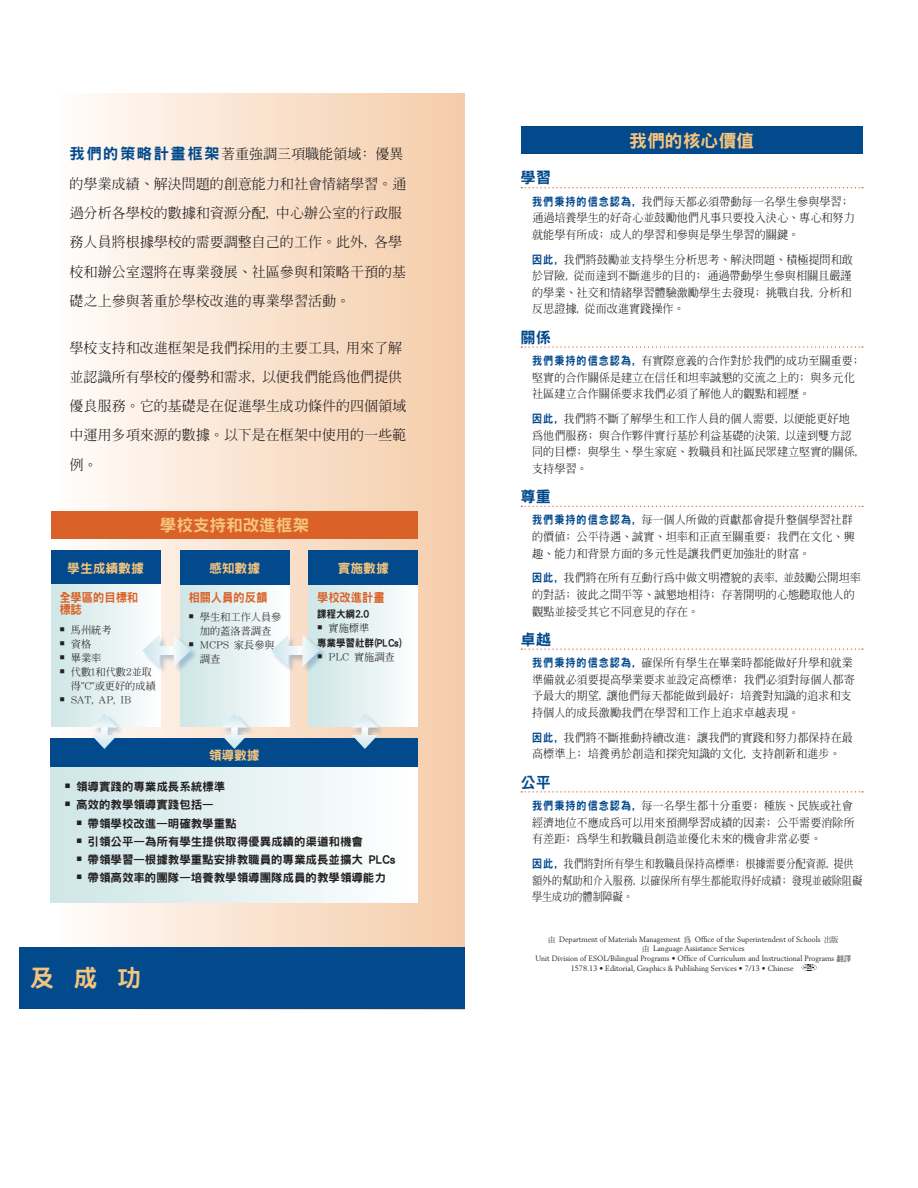
<style>
.page{position:relative;width:918px;height:1188px;background:#fff}
.page>*{position:absolute;margin:0;border:0;box-sizing:border-box;transform-origin:0 0}
.t1{font:800 24.15px "Han Wang Hei";color:#f5c47d}
.t2{font:800 17.85px "Han Wang Hei";color:#f5c47d}
.t3{font:800 16.65px "Han Wang Hei";color:#f5c47d}
.t4{font:800 15.3px "Han Wang Hei";color:#034a8d}
.t5{font:500 14.1px/29.4px "Han Wang Ming";color:#231f20}
.t6{font:800 12.75px "Han Wang Hei";color:#f5c47d}
.t7{font:800 12.15px/12.8px "Han Wang Hei";color:#da6228;scale:.93 1}
.t8{font:500 11.55px/16.5px "Han Wang Ming";color:#231f20}
.t9{font:800 11.55px "Han Wang Hei";color:#231f20}
.t10{font:500 11.55px/16.5px "Han Wang Ming";color:#231f20;scale:.88 1}
.t11{font:500 10.2px/14.1px "Han Wang Ming";color:#231f20}
.t12{font:800 10.2px/15.9px "Han Wang Hei";color:#231f20;scale:.93 1}
.t13{font:7.65px/9px "Berling LT Std";color:#231f20;text-align:center;scale:.95 1}
.s1{font-family:"Han Wang Hei";font-weight:800;font-size:15.3px;color:#034a8d}
.s2{font-family:"Han Wang Ming";font-weight:500}
.s3{font-family:"Han Wang Hei";font-weight:800;color:#034a8d}
</style>
<div class="page">
<div style="left:54px;top:94px;width:411px;height:915px;background:linear-gradient(to right,#fefcf9,#f4cba9)"></div>
<div style="left:19px;top:947px;width:446px;height:62px;background:#034a8d"></div>
<div style="left:51px;top:511px;width:367px;height:28px;background:#da6228"></div>
<div style="left:51px;top:739px;width:367px;height:32px;background:#034a8d"></div>
<div style="left:51px;top:767px;width:367px;height:135px;background:linear-gradient(to right,#cee5e6,#feffff)"></div>
<div style="left:51px;top:550px;width:109px;height:35px;background:#034a8d"></div>
<div style="left:51px;top:585px;width:109px;height:141px;background:linear-gradient(to right,#cee5e6,#fefefe)"></div>
<div style="left:180px;top:585px;width:109px;height:141px;background:linear-gradient(to right,#cee5e6,#fdfefe)"></div>
<div style="left:180px;top:550px;width:109px;height:35px;background:#034a8d"></div>
<div style="left:309px;top:585px;width:109px;height:141px;background:linear-gradient(to right,#cee5e6,#fefefe)"></div>
<div style="left:309px;top:550px;width:109px;height:35px;background:#034a8d"></div>
<div style="left:143px;top:635px;width:55px;height:39px;background:#034a8d;opacity:.25"></div>
<div style="left:153px;top:646px;width:20px;height:9px;background:#ecf5f8"></div>
<svg style="left:142px;top:634px;width:18px;height:33px"></svg>
<div style="left:169px;top:646px;width:12px;height:9px;background:#f8fcfe"></div>
<svg style="left:174px;top:634px;width:17px;height:33px"></svg>
<div style="left:92px;top:714px;width:32px;height:42px;background:#034a8d;opacity:.25"></div>
<div style="left:101px;top:727px;width:7px;height:13px;background:#f0f8fb"></div>
<svg style="left:91px;top:735px;width:26px;height:14px"></svg>
<div style="left:101px;top:722px;width:7px;height:8px;background:#f7fcfe"></div>
<svg style="left:91px;top:714px;width:26px;height:14px"></svg>
<div style="left:222px;top:714px;width:32px;height:42px;background:#034a8d;opacity:.25"></div>
<div style="left:231px;top:727px;width:7px;height:13px;background:#f0f8fb"></div>
<svg style="left:221px;top:735px;width:26px;height:14px"></svg>
<div style="left:231px;top:722px;width:7px;height:8px;background:#f7fcfe"></div>
<svg style="left:221px;top:714px;width:26px;height:14px"></svg>
<div style="left:352px;top:714px;width:33px;height:42px;background:#034a8d;opacity:.25"></div>
<div style="left:362px;top:727px;width:6px;height:13px;background:#f0f8fb"></div>
<svg style="left:352px;top:735px;width:26px;height:14px"></svg>
<div style="left:362px;top:722px;width:6px;height:8px;background:#f7fcfe"></div>
<svg style="left:352px;top:714px;width:26px;height:14px"></svg>
<div style="left:271px;top:635px;width:56px;height:39px;background:#034a8d;opacity:.25"></div>
<div style="left:282px;top:646px;width:20px;height:9px;background:#ecf5f8"></div>
<svg style="left:271px;top:634px;width:18px;height:33px"></svg>
<div style="left:298px;top:646px;width:11px;height:9px;background:#f7fbfd"></div>
<svg style="left:303px;top:634px;width:17px;height:33px"></svg>
<svg style="left:521px;top:187px;width:342px;height:1px"></svg>
<svg style="left:521px;top:346px;width:342px;height:2px"></svg>
<svg style="left:521px;top:506px;width:342px;height:1px"></svg>
<svg style="left:521px;top:648px;width:342px;height:2px"></svg>
<svg style="left:521px;top:791px;width:342px;height:2px"></svg>
<div style="left:521px;top:126px;width:342px;height:28px;background:#034a8d"></div>
<img style="left:801px;top:965px;width:15px;height:6px">
<p class="t5" style="left:70px;top:139px;width:338px"><span class="s1">我們的策略計畫框架</span>著重強調三項職能領域: 優異的學業成績、解決問題的創意能力和社會情緒學習。通過分析各學校的數據和資源分配, 中心辦公室的行政服務人員將根據學校的需要調整自己的工作。此外, 各學校和辦公室還將在專業發展、社區參與和策略干預的基礎之上參與著重於學校改進的專業學習活動。</p>
<p class="t5" style="left:70px;top:333px;width:338px">學校支持和改進框架是我們採用的主要工具, 用來了解並認識所有學校的優勢和需求, 以便我們能為他們提供優良服務。它的基礎是在促進學生成功條件的四個領域中運用多項來源的數據。以下是在框架中使用的一些範例。</p>
<p class="t3" style="left:160px;top:517px;width:151px">學校支持和改進框架</p>
<p class="t6" style="left:67px;top:561px;width:78px">學生成績數據</p>
<p class="t7" style="left:59px;top:591px;width:86px">全學區的目標和標誌</p>
<p class="t11" style="left:59px;top:623px;width:54px">○ 馬州統考</p>
<p class="t11" style="left:59px;top:637px;width:33px">○ 資格</p>
<p class="t11" style="left:59px;top:651px;width:44px">○ 畢業率</p>
<p class="t11" style="left:71px;top:665px;width:87px;text-indent:-11px">○ 代數1和代數2並取得"C"或更好的成績</p>
<p class="t11" style="left:59px;top:693px;width:73px">○ SAT, AP, IB</p>
<p class="t6" style="left:209px;top:561px;width:52px">感知數據</p>
<p class="t7" style="left:188px;top:591px;width:86px">相關人員的反饋</p>
<p class="t11" style="left:188px;top:610px;width:95px;text-align:center">○ 學生和工作人員參加的蓋洛普調查</p>
<p class="t11" style="left:200px;top:638px;width:76px;text-indent:-11px">○ MCPS 家長參與調查</p>
<p class="t6" style="left:338px;top:561px;width:52px">實施數據</p>
<p class="t7" style="left:317px;top:591px;width:74px">學校改進計畫</p>
<p class="t12" style="left:317px;top:606px;width:57px">課程大綱2.0</p>
<p class="t12" style="left:317px;top:620px;width:92px">○ <span class="s2">實施標準<br></span>專業學習社群(PLCs)</p>
<p class="t11" style="left:317px;top:650px;width:79px">○ PLC 實施調查</p>
<p class="t6" style="left:209px;top:749px;width:52px">領導數據</p>
<p class="t9" style="left:65px;top:781px;width:162px">○ 領導實踐的專業成長系統標準</p>
<p class="t9" style="left:65px;top:799px;width:151px">○ 高效的教學領導實踐包括—</p>
<p class="t9" style="left:76px;top:817px;width:162px">○ 帶領學校改進—明確教學重點</p>
<p class="t9" style="left:76px;top:835px;width:288px">○ 引領公平—為所有學生提供取得優異成績的渠道和機會</p>
<p class="t9" style="left:76px;top:853px;width:321px">○ 帶領學習—根據教學重點安排教職員的專業成長並擴大 PLCs</p>
<p class="t9" style="left:76px;top:872px;width:311px">○ 帶領高效率的團隊—培養教學領導團隊成員的教學領導能力</p>
<p class="t1" style="left:30px;top:965px;width:113px">及成功</p>
<p class="t2" style="left:629px;top:131px;width:126px">我們的核心價值</p>
<p class="t4" style="left:521px;top:170px;width:32px">學習</p>
<p class="t8" style="left:532px;top:193px;width:324px"><span class="s3">我們秉持的信念認為,</span> 我們每天都必須帶動每一名學生參與學習;通過培養學生的好奇心並鼓勵他們凡事只要投入決心、專心和努力就能學有所成; 成人的學習和參與是學生學習的關鍵。</p>
<p class="t8" style="left:532px;top:251px;width:322px;text-align:justify"><span class="s3">因此,</span> 我們將鼓勵並支持學生分析思考、解決問題、積極提問和敢於冒險, 從而達到不斷進步的目的; 通過帶動學生參與相關且嚴謹的學業、社交和情緒學習體驗激勵學生去發現; 挑戰自我, 分析和反思證據, 從而改進實踐操作。</p>
<p class="t4" style="left:521px;top:329px;width:32px">關係</p>
<p class="t8" style="left:532px;top:352px;width:328px"><span class="s3">我們秉持的信念認為,</span> 有實際意義的合作對於我們的成功至關重要;堅實的合作關係是建立在信任和坦率誠懇的交流之上的; 與多元化社區建立合作關係要求我們必須了解他人的觀點和經歷。</p>
<p class="t8" style="left:532px;top:410px;width:327px"><span class="s3">因此,</span> 我們將不斷了解學生和工作人員的個人需要, 以便能更好地為他們服務; 與合作夥伴實行基於利益基礎的決策, 以達到雙方認同的目標; 與學生、學生家庭、教職員和社區民眾建立堅實的關係,支持學習。</p>
<p class="t4" style="left:521px;top:489px;width:32px">尊重</p>
<p class="t8" style="left:532px;top:512px;width:324px"><span class="s3">我們秉持的信念認為,</span> 每一個人所做的貢獻都會提升整個學習社群的價值; 公平待遇、誠實、坦率和正直至關重要; 我們在文化、興趣、能力和背景方面的多元性是讓我們更加強壯的財富。</p>
<p class="t8" style="left:532px;top:570px;width:330px"><span class="s3">因此,</span> 我們將在所有互動行為中做文明禮貌的表率, 並鼓勵公開坦率的對話; 彼此之間平等、誠懇地相待; 存著開明的心態聽取他人的觀點並接受其它不同意見的存在。</p>
<p class="t4" style="left:521px;top:631px;width:32px">卓越</p>
<p class="t8" style="left:532px;top:654px;width:324px"><span class="s3">我們秉持的信念認為,</span> 確保所有學生在畢業時都能做好升學和就業準備就必須要提高學業要求並設定高標準; 我們必須對每個人都寄予最大的期望, 讓他們每天都能做到最好; 培養對知識的追求和支持個人的成長激勵我們在學習和工作上追求卓越表現。</p>
<p class="t8" style="left:532px;top:729px;width:322px"><span class="s3">因此,</span> 我們將不斷推動持續改進; 讓我們的實踐和努力都保持在最高標準上; 培養勇於創造和探究知識的文化, 支持創新和進步。</p>
<p class="t4" style="left:521px;top:774px;width:32px">公平</p>
<p class="t8" style="left:532px;top:797px;width:324px"><span class="s3">我們秉持的信念認為,</span> 每一名學生都十分重要; 種族、民族或社會經濟地位不應成為可以用來預測學習成績的因素; 公平需要消除所有差距; 為學生和教職員創造並優化未來的機會非常必要。</p>
<p class="t10" style="left:532px;top:855px;width:377px"><span class="s3">因此,</span> 我們將對所有學生和教職員保持高標準; 根據需要分配資源, 提供額外的幫助和介入服務, 以確保所有學生都能取得好成績; 發現並破除阻礙學生成功的體制障礙。</p>
<p class="t13" style="left:548px;top:934px;width:307px"><span class="s2">由</span> Department of Materials Management <span class="s2">為</span> Office of the Superintendent of Schools <span class="s2">出版由</span> Language Assistance Services</p>
<p class="t13" style="left:571px;top:953px;width:297px;line-height:10.2px;text-align:left;text-indent:-35px">Unit Division of ESOL/Bilingual Programs • Office of Curriculum and Instructional Programs <span class="s2">翻譯<br></span>1578.13 • Editorial, Graphics &amp; Publishing Services • 7/13 • Chinese</p>
</div>
